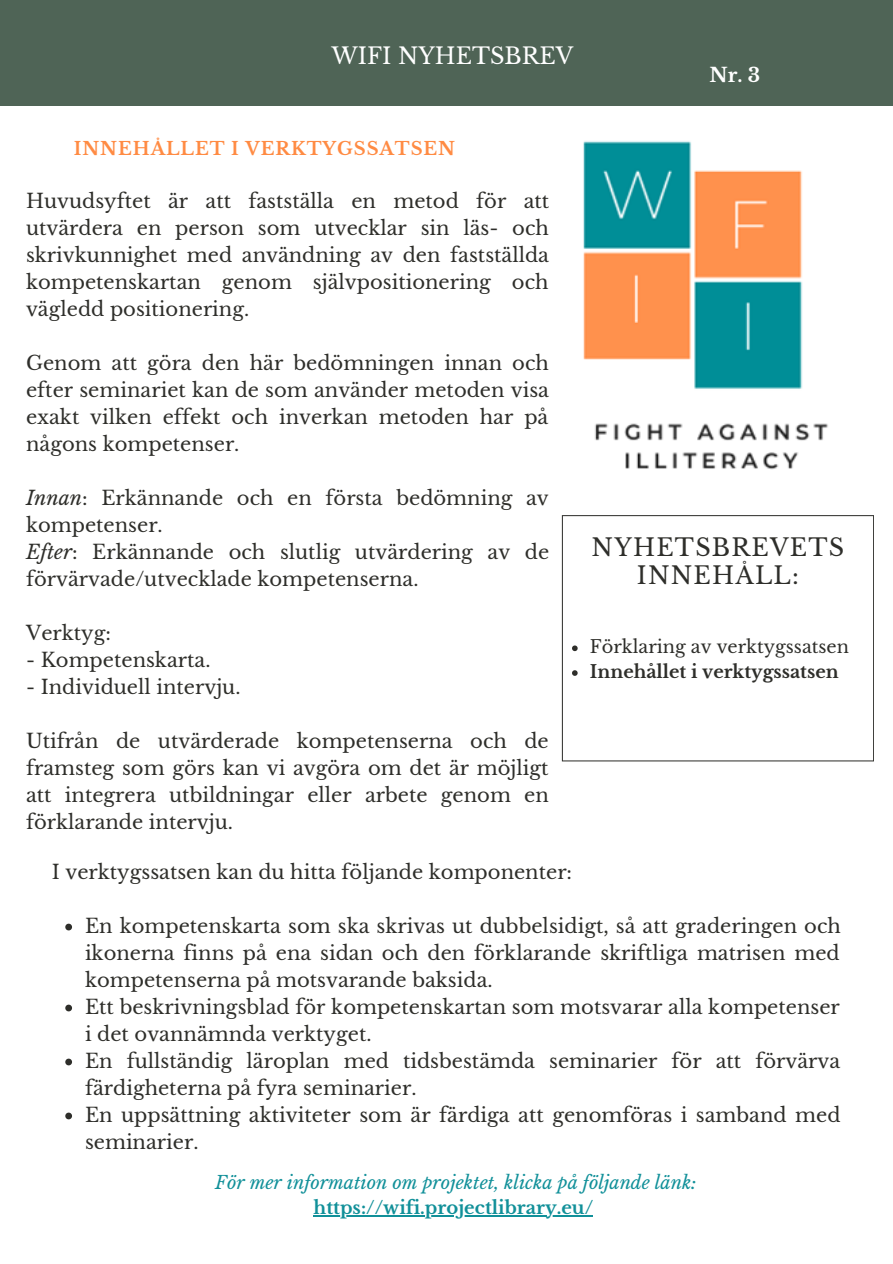
<style>
.page{position:relative;width:893px;height:1264px;background:#fff}
.page>*{position:absolute;margin:0;border:0;box-sizing:border-box;transform-origin:0 0}
.t1{font:23.85px/28px "Libre Baskerville";letter-spacing:.05em;color:#2e2e2a;text-align:center}
.t2{font:22.5px "Libre Baskerville";color:#fff}
.t3{font:19.5px/27px "Libre Baskerville";color:#2e2e2a;text-align:justify}
.t4{font:700 19.5px "Libre Baskerville";color:#fff}
.t5{font:italic 18px "Libre Baskerville";color:#119099}
.t6{font:700 18px "Libre Baskerville";color:#119099}
.t7{font:700 18px "Libre Baskerville";letter-spacing:.05em;color:#ff8b43}
.t8{font:17.7px "Libre Baskerville";color:#2e2e2a}
.t9{font:700 17.7px "Libre Baskerville";color:#2e2e2a}
.s1{font-style:italic}
</style>
<div class="page">
<div style="left:0;top:0;width:892px;height:106px;background:#4f6456"></div>
<img style="left:583px;top:141px;width:245px;height:329px">
<svg style="left:562px;top:515px;width:312px;height:246px"></svg>
<hr style="left:313px;top:1215px;width:280px;height:1px;background:#119099">
<svg style="left:65px;top:923px;width:7px;height:7px"></svg>
<svg style="left:65px;top:1004px;width:7px;height:7px"></svg>
<svg style="left:65px;top:1058px;width:7px;height:7px"></svg>
<svg style="left:65px;top:1112px;width:7px;height:7px"></svg>
<svg style="left:572px;top:645px;width:5px;height:6px"></svg>
<svg style="left:572px;top:670px;width:5px;height:6px"></svg>
<p class="t2" style="left:331px;top:43px;width:243px">WIFI NYHETSBREV</p>
<p class="t4" style="left:709px;top:63px;width:52px">Nr. 3</p>
<p class="t7" style="left:74px;top:137px;width:383px">INNEHÅLLET I VERKTYGSSATSEN</p>
<p class="t3" style="left:26px;top:187px;width:524px">Huvudsyftet är att fastställa en metod för att utvärdera en person som utvecklar sin läs- och skrivkunnighet med användning av den fastställda kompetenskartan genom självpositionering och vägledd positionering.</p>
<p class="t3" style="left:26px;top:349px;width:524px">Genom att göra den här bedömningen innan och efter seminariet kan de som använder metoden visa exakt vilken effekt och inverkan metoden har på någons kompetenser.</p>
<p class="t3" style="left:26px;top:484px;width:524px;text-align:left"><span class="s1">Innan</span>: Erkännande och en första bedömning av kompetenser.<br><span class="s1">Efter</span>: Erkännande och slutlig utvärdering av de förvärvade/utvecklade kompetenserna.</p>
<p class="t3" style="left:26px;top:619px;width:86px">Verktyg:</p>
<p class="t3" style="left:26px;top:646px;width:186px">- Kompetenskarta.</p>
<p class="t3" style="left:26px;top:673px;width:216px">- Individuell intervju.</p>
<p class="t3" style="left:26px;top:727px;width:524px">Utifrån de utvärderade kompetenserna och de framsteg som görs kan vi avgöra om det är möjligt att integrera utbildningar eller arbete genom en förklarande intervju.</p>
<p class="t3" style="left:52px;top:858px;width:522px">I verktygssatsen kan du hitta följande komponenter:</p>
<p class="t1" style="left:591px;top:533px;width:254px">NYHETSBREVETS<br>INNEHÅLL:</p>
<p class="t8" style="left:590px;top:636px;width:261px">Förklaring av verktygssatsen</p>
<p class="t9" style="left:590px;top:661px;width:250px">Innehållet i verktygssatsen</p>
<p class="t3" style="left:85px;top:912px;width:757px;text-align:left">En kompetenskarta som ska skrivas ut dubbelsidigt, så att graderingen och ikonerna finns på ena sidan och den förklarande skriftliga matrisen med kompetenserna på motsvarande baksida.<br>Ett beskrivningsblad för kompetenskartan som motsvarar alla kompetenser i det ovannämnda verktyget.<br>En fullständig läroplan med tidsbestämda seminarier för att förvärva färdigheterna på fyra seminarier.<br>En uppsättning aktiviteter som är färdiga att genomföras i samband med seminarier.</p>
<p class="t5" style="left:215px;top:1171px;width:483px">För mer information om projektet, klicka på följande länk:</p>
<p class="t6" style="left:313px;top:1196px;width:281px">https://wifi.projectlibrary.eu/</p>
</div>
